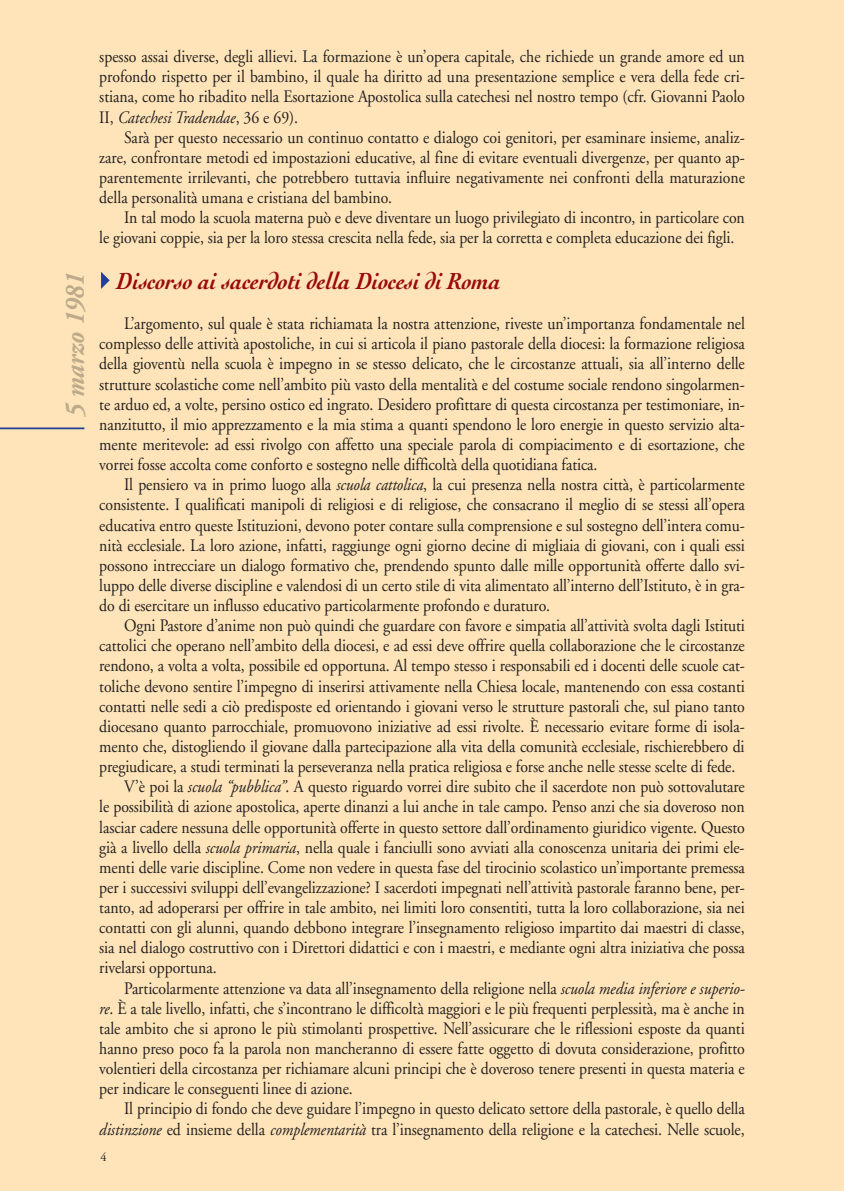
<style>
.page{position:relative;width:844px;height:1191px;background:#fff}
.page>*{position:absolute;margin:0;border:0;box-sizing:border-box;transform-origin:0 0}
.t1{font:italic 700 28px "Adobe Garamond";color:#bdaa8b;scale:.9 1}
.t2{font:italic 700 24.5px "Cochin";color:#9b090c;scale:.9 1}
.t3{font:17.5px/20.1px "Adobe Garamond";letter-spacing:-.005em;color:#231f20;text-align:justify;scale:.9 1}
.t4{font:12.25px "Adobe Garamond";color:#231f20}
.s1{font-style:italic}
</style>
<div class="page">
<hr style="left:843px;top:0;width:1px;height:1191px;background:#fee4b8">
<div style="left:0;top:0;width:843px;height:1191px;background:#fee4b8"></div>
<svg style="left:101px;top:272px;width:9px;height:17px"></svg>
<hr style="left:0;top:427px;width:84px;height:2px;background:#223f99">
<h1 class="t1" style="left:64px;top:417px;width:162px;rotate:-90deg">5 marzo 1981</h1>
<p class="t3" style="left:99px;top:48px;width:718px">spesso assai diverse, degli allievi. La formazione è un’opera capitale, che richiede un grande amore ed un profondo rispetto per il bambino, il quale ha diritto ad una presentazione semplice e vera della fede cri&shy;stiana, come ho ribadito nella Esortazione Apostolica sulla catechesi nel nostro tempo (cfr. Giovanni Paolo II, <span class="s1">Catechesi Tradendae</span>, 36 e 69).</p>
<p class="t3" style="left:99px;top:129px;width:718px;text-indent:25px">Sarà per questo necessario un continuo contatto e dialogo coi genitori, per esaminare insieme, analiz&shy;zare, confrontare metodi ed impostazioni educative, al fine di evitare eventuali divergenze, per quanto ap&shy;parentemente irrilevanti, che potrebbero tuttavia influire negativamente nei confronti della maturazione della personalità umana e cristiana del bambino.</p>
<p class="t3" style="left:99px;top:209px;width:718px;text-indent:25px">In tal modo la scuola materna può e deve diventare un luogo privilegiato di incontro, in particolare con le giovani coppie, sia per la loro stessa crescita nella fede, sia per la corretta e completa educazione dei figli.</p>
<h2 class="t2" style="left:117px;top:266px;width:428px">Discorso ai sacerdoti della Diocesi di Roma</h2>
<p class="t3" style="left:99px;top:315px;width:718px;text-indent:25px">L’argomento, sul quale è stata richiamata la nostra attenzione, riveste un’importanza fondamentale nel complesso delle attività apostoliche, in cui si articola il piano pastorale della diocesi: la formazione religiosa della gioventù nella scuola è impegno in se stesso delicato, che le circostanze attuali, sia all’interno delle strutture scolastiche come nell’ambito più vasto della mentalità e del costume sociale rendono singolarmen&shy;te arduo ed, a volte, persino ostico ed ingrato. Desidero profittare di questa circostanza per testimoniare, in&shy;nanzitutto, il mio apprezzamento e la mia stima a quanti spendono le loro energie in questo servizio alta&shy;mente meritevole: ad essi rivolgo con affetto una speciale parola di compiacimento e di esortazione, che vorrei fosse accolta come conforto e sostegno nelle difficoltà della quotidiana fatica.</p>
<p class="t3" style="left:99px;top:476px;width:718px;text-indent:25px">Il pensiero va in primo luogo alla <span class="s1">scuola cattolica</span>, la cui presenza nella nostra città, è particolarmente consistente. I qualificati manipoli di religiosi e di religiose, che consacrano il meglio di se stessi all’opera educativa entro queste Istituzioni, devono poter contare sulla comprensione e sul sostegno dell’intera comu&shy;nità ecclesiale. La loro azione, infatti, raggiunge ogni giorno decine di migliaia di giovani, con i quali essi possono intrecciare un dialogo formativo che, prendendo spunto dalle mille opportunità offerte dallo svi&shy;luppo delle diverse discipline e valendosi di un certo stile di vita alimentato all’interno dell’Istituto, è in gra&shy;do di esercitare un influsso educativo particolarmente profondo e duraturo.</p>
<p class="t3" style="left:124px;top:617px;width:691px">Ogni Pastore d’anime non può quindi che guardare con favore e simpatia all’attività svolta dagli Istituti</p>
<p class="t3" style="left:99px;top:637px;width:718px">cattolici che operano nell’ambito della diocesi, e ad essi deve offrire quella collaborazione che le circostanze</p>
<p class="t3" style="left:99px;top:657px;width:718px">rendono, a volta a volta, possibile ed opportuna. Al tempo stesso i responsabili ed i docenti delle scuole cat-</p>
<p class="t3" style="left:99px;top:677px;width:718px">toliche devono sentire l’impegno di inserirsi attivamente nella Chiesa locale, mantenendo con essa costanti</p>
<p class="t3" style="left:99px;top:697px;width:718px">contatti nelle sedi a ciò predisposte ed orientando i giovani verso le strutture pastorali che, sul piano tanto</p>
<p class="t3" style="left:99px;top:717px;width:718px">diocesano quanto parrocchiale, promuovono iniziative ad essi rivolte. È necessario evitare forme di isola-</p>
<p class="t3" style="left:99px;top:738px;width:718px">mento che, distogliendo il giovane dalla partecipazione alla vita della comunità ecclesiale, rischierebbero di</p>
<p class="t3" style="left:99px;top:758px;width:708px">pregiudicare, a studi terminati la perseveranza nella pratica religiosa e forse anche nelle stesse scelte di fede.</p>
<p class="t3" style="left:124px;top:778px;width:691px">V’è poi la <span class="s1">scuola “pubblica”</span>. A questo riguardo vorrei dire subito che il sacerdote non può sottovalutare</p>
<p class="t3" style="left:99px;top:798px;width:718px">le possibilità di azione apostolica, aperte dinanzi a lui anche in tale campo. Penso anzi che sia doveroso non</p>
<p class="t3" style="left:99px;top:818px;width:718px">lasciar cadere nessuna delle opportunità offerte in questo settore dall’ordinamento giuridico vigente. Questo</p>
<p class="t3" style="left:99px;top:838px;width:718px">già a livello della <span class="s1">scuola primaria</span>, nella quale i fanciulli sono avviati alla conoscenza unitaria dei primi ele-</p>
<p class="t3" style="left:99px;top:858px;width:718px">menti delle varie discipline. Come non vedere in questa fase del tirocinio scolastico un’importante premessa</p>
<p class="t3" style="left:99px;top:878px;width:718px">per i successivi sviluppi dell’evangelizzazione? I sacerdoti impegnati nell’attività pastorale faranno bene, per-</p>
<p class="t3" style="left:99px;top:899px;width:718px">tanto, ad adoperarsi per offrire in tale ambito, nei limiti loro consentiti, tutta la loro collaborazione, sia nei</p>
<p class="t3" style="left:99px;top:919px;width:718px">contatti con gli alunni, quando debbono integrare l’insegnamento religioso impartito dai maestri di classe,</p>
<p class="t3" style="left:99px;top:939px;width:718px">sia nel dialogo costruttivo con i Direttori didattici e con i maestri, e mediante ogni altra iniziativa che possa</p>
<p class="t3" style="left:99px;top:959px;width:132px">rivelarsi opportuna.</p>
<p class="t3" style="left:124px;top:979px;width:691px">Particolarmente attenzione va data all’insegnamento della religione nella <span class="s1">scuola media inferiore e superio-</span></p>
<p class="t3" style="left:99px;top:999px;width:718px"><span class="s1">re</span>. È a tale livello, infatti, che s’incontrano le difficoltà maggiori e le più frequenti perplessità, ma è anche in</p>
<p class="t3" style="left:99px;top:1019px;width:718px">tale ambito che si aprono le più stimolanti prospettive. Nell’assicurare che le riflessioni esposte da quanti</p>
<p class="t3" style="left:99px;top:1039px;width:718px">hanno preso poco fa la parola non mancheranno di essere fatte oggetto di dovuta considerazione, profitto</p>
<p class="t3" style="left:99px;top:1060px;width:718px">volentieri della circostanza per richiamare alcuni principi che è doveroso tenere presenti in questa materia e</p>
<p class="t3" style="left:99px;top:1080px;width:283px">per indicare le conseguenti linee di azione.</p>
<p class="t3" style="left:124px;top:1100px;width:691px">Il principio di fondo che deve guidare l’impegno in questo delicato settore della pastorale, è quello della</p>
<p class="t3" style="left:99px;top:1120px;width:718px"><span class="s1">distinzione</span> ed insieme della <span class="s1">complementarità</span> tra l’insegnamento della religione e la catechesi. Nelle scuole,</p>
<p class="t4" style="left:101px;top:1152px;width:8px">4</p>
</div>
